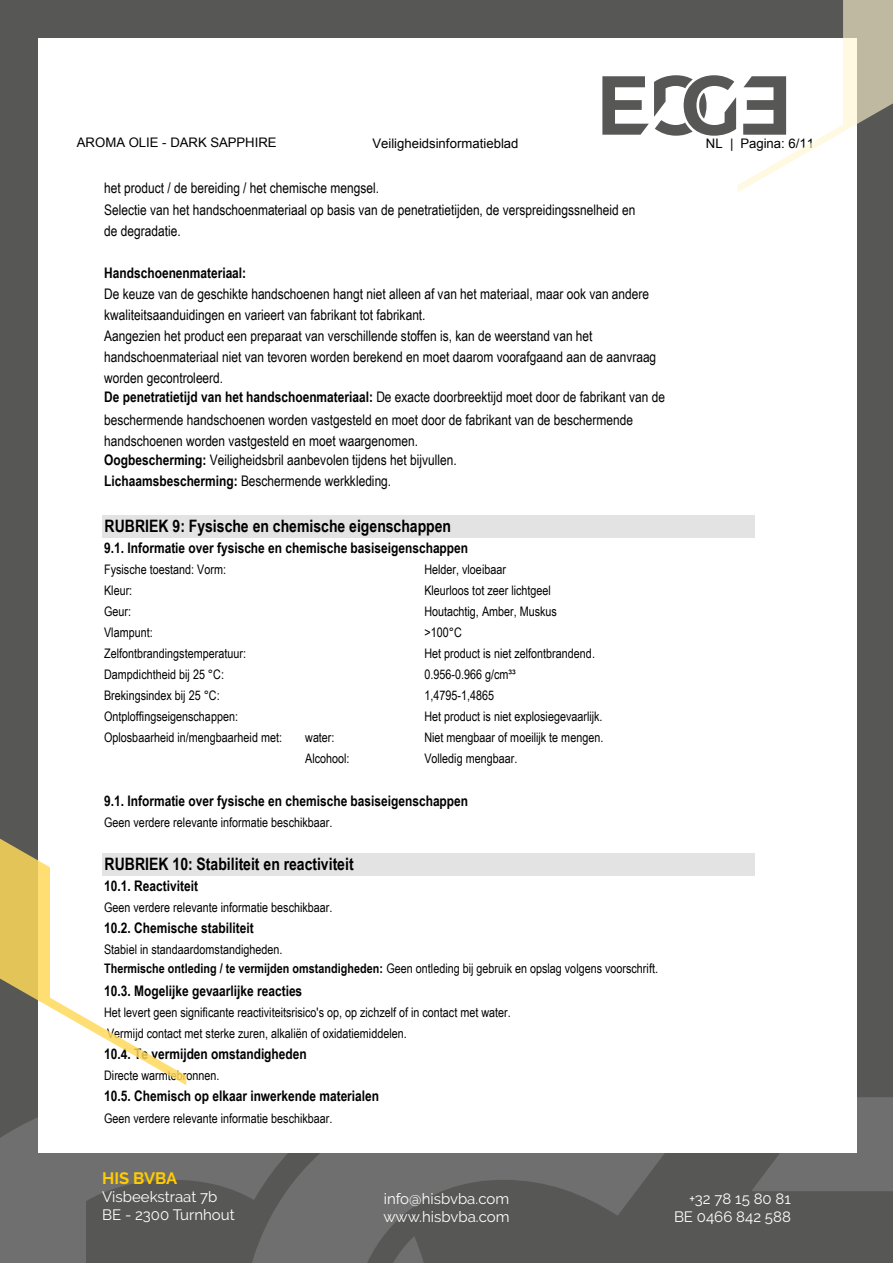
<style>
.page{position:relative;width:893px;height:1263px;background:#575756}
.page>*{position:absolute;margin:0;border:0;box-sizing:border-box;transform-origin:0 0}
.t1{font:700 17.1px "Arial Narrow";color:#000}
.t2{font:700 16.5px "Raleway";color:#fc0}
.t3{font:15px/18px "Raleway";color:#fff}
.t4{font:14.55px/21px "Arial Narrow";color:#000}
.t5{font:700 14.55px "Arial Narrow";color:#000}
.t6{font:13.2px/18.9px "Arial Narrow";color:#000}
.t7{font:13.2px "Arial";color:#000}
.s1{font-weight:700}
</style>
<div class="page">
<svg style="left:0;top:1097px;width:893px;height:166px"></svg>
<div style="left:38px;top:38px;width:819px;height:1114px;background:#fff"></div>
<div style="left:102px;top:515px;width:652px;height:23px;background:#e3e3e3"></div>
<div style="left:102px;top:853px;width:652px;height:23px;background:#e3e3e3"></div>
<svg style="left:0;top:838px;width:186px;height:247px"></svg>
<svg style="left:602px;top:0;width:291px;height:192px"></svg>
<p class="t7" style="left:77px;top:134px;width:201px">AROMA OLIE - DARK SAPPHIRE</p>
<p class="t7" style="left:373px;top:135px;width:147px">Veiligheidsinformatieblad</p>
<p class="t7" style="left:706px;top:135px;width:110px">NL | Pagina: 6/11</p>
<p class="t4" style="left:104px;top:177px;width:533px">het product / de bereiding / het chemische mengsel.<br>Selectie van het handschoenmateriaal op basis van de penetratietijden, de verspreidingssnelheid en de degradatie.</p>
<p class="t5" style="left:104px;top:262px;width:143px">Handschoenenmateriaal:</p>
<p class="t4" style="left:104px;top:283px;width:553px">De keuze van de geschikte handschoenen hangt niet alleen af van het materiaal, maar ook van andere kwaliteitsaanduidingen en varieert van fabrikant tot fabrikant.<br>Aangezien het product een preparaat van verschillende stoffen is, kan de weerstand van het handschoenmateriaal niet van tevoren worden berekend en moet daarom voorafgaand aan de aanvraag worden gecontroleerd.</p>
<p class="t4" style="left:104px;top:385px;width:562px;line-height:23.1px"><span class="s1">De penetratietijd van het handschoenmateriaal:</span> De exacte doorbreektijd moet door de fabrikant van de beschermende handschoenen worden vastgesteld en moet door de fabrikant van de beschermende</p>
<p class="t4" style="left:104px;top:431px;width:354px;line-height:19px">handschoenen worden vastgesteld en moet waargenomen.<br><span class="s1">Oogbescherming:</span> Veiligheidsbril aanbevolen tijdens het bijvullen.</p>
<p class="t4" style="left:104px;top:470px;width:288px"><span class="s1">Lichaamsbescherming:</span> Beschermende werkkleding.</p>
<p class="t1" style="left:105px;top:513px;width:348px">RUBRIEK 9: Fysische en chemische eigenschappen</p>
<p class="t5" style="left:104px;top:536px;width:365px">9.1. Informatie over fysische en chemische basiseigenschappen</p>
<p class="t6" style="left:104px;top:559px;width:123px">Fysische toestand: Vorm:</p>
<p class="t6" style="left:424px;top:559px;width:83px">Helder, vloeibaar</p>
<p class="t6" style="left:104px;top:580px;width:30px">Kleur:</p>
<p class="t6" style="left:424px;top:580px;width:128px">Kleurloos tot zeer lichtgeel</p>
<p class="t6" style="left:104px;top:601px;width:29px">Geur:</p>
<p class="t6" style="left:424px;top:601px;width:134px">Houtachtig, Amber, Muskus</p>
<p class="t6" style="left:104px;top:622px;width:50px">Vlampunt:</p>
<p class="t6" style="left:424px;top:622px;width:39px">&gt;100°C</p>
<p class="t6" style="left:104px;top:643px;width:143px">Zelfontbrandingstemperatuur:</p>
<p class="t6" style="left:424px;top:643px;width:172px">Het product is niet zelfontbrandend.</p>
<p class="t6" style="left:104px;top:664px;width:121px">Dampdichtheid bij 25 °C:</p>
<p class="t6" style="left:424px;top:664px;width:93px">0.956-0.966 g/cm³³</p>
<p class="t6" style="left:104px;top:685px;width:117px">Brekingsindex bij 25 °C:</p>
<p class="t6" style="left:424px;top:685px;width:71px">1,4795-1,4865</p>
<p class="t6" style="left:104px;top:707px;width:135px">Ontploffingseigenschappen:</p>
<p class="t6" style="left:424px;top:707px;width:180px">Het product is niet explosiegevaarlijk.</p>
<p class="t6" style="left:104px;top:728px;width:179px">Oplosbaarheid in/mengbaarheid met:</p>
<p class="t6" style="left:305px;top:728px;width:31px">water:</p>
<p class="t6" style="left:424px;top:728px;width:180px">Niet mengbaar of moeilijk te mengen.</p>
<p class="t6" style="left:305px;top:749px;width:46px">Alcohool:</p>
<p class="t6" style="left:424px;top:749px;width:95px">Volledig mengbaar.</p>
<p class="t5" style="left:104px;top:789px;width:365px">9.1. Informatie over fysische en chemische basiseigenschappen</p>
<p class="t6" style="left:104px;top:812px;width:230px">Geen verdere relevante informatie beschikbaar.</p>
<p class="t1" style="left:105px;top:851px;width:251px">RUBRIEK 10: Stabiliteit en reactiviteit</p>
<p class="t5" style="left:104px;top:874px;width:95px">10.1. Reactiviteit</p>
<p class="t6" style="left:104px;top:897px;width:230px">Geen verdere relevante informatie beschikbaar.</p>
<p class="t5" style="left:104px;top:917px;width:151px">10.2. Chemische stabiliteit</p>
<p class="t6" style="left:104px;top:939px;width:555px">Stabiel in standaardomstandigheden.<br><span class="s1">Thermische ontleding / te vermijden omstandigheden:</span> Geen ontleding bij gebruik en opslag volgens voorschrift.</p>
<p class="t5" style="left:104px;top:980px;width:199px">10.3. Mogelijke gevaarlijke reacties</p>
<p class="t6" style="left:104px;top:1001px;width:408px;line-height:21px">Het levert geen significante reactiviteitsrisico's op, op zichzelf of in contact met water.<br>Vermijd contact met sterke zuren, alkaliën of oxidatiemiddelen.</p>
<p class="t5" style="left:104px;top:1043px;width:204px">10.4. Te vermijden omstandigheden</p>
<p class="t6" style="left:104px;top:1066px;width:117px">Directe warmtebronnen.</p>
<p class="t5" style="left:104px;top:1085px;width:276px">10.5. Chemisch op elkaar inwerkende materialen</p>
<p class="t6" style="left:104px;top:1108px;width:230px">Geen verdere relevante informatie beschikbaar.</p>
<p class="t2" style="left:102px;top:1168px;width:77px">HIS BVBA</p>
<p class="t3" style="left:102px;top:1187px;width:134px">Visbeekstraat 7b<br>BE - 2300 Turnhout</p>
<p class="t3" style="left:383px;top:1189px;width:128px">info@hisbvba.com www.hisbvba.com</p>
<p class="t3" style="left:674px;top:1189px;width:118px;text-align:right">+32 78 15 80 81<br>BE 0466 842 588</p>
</div>
